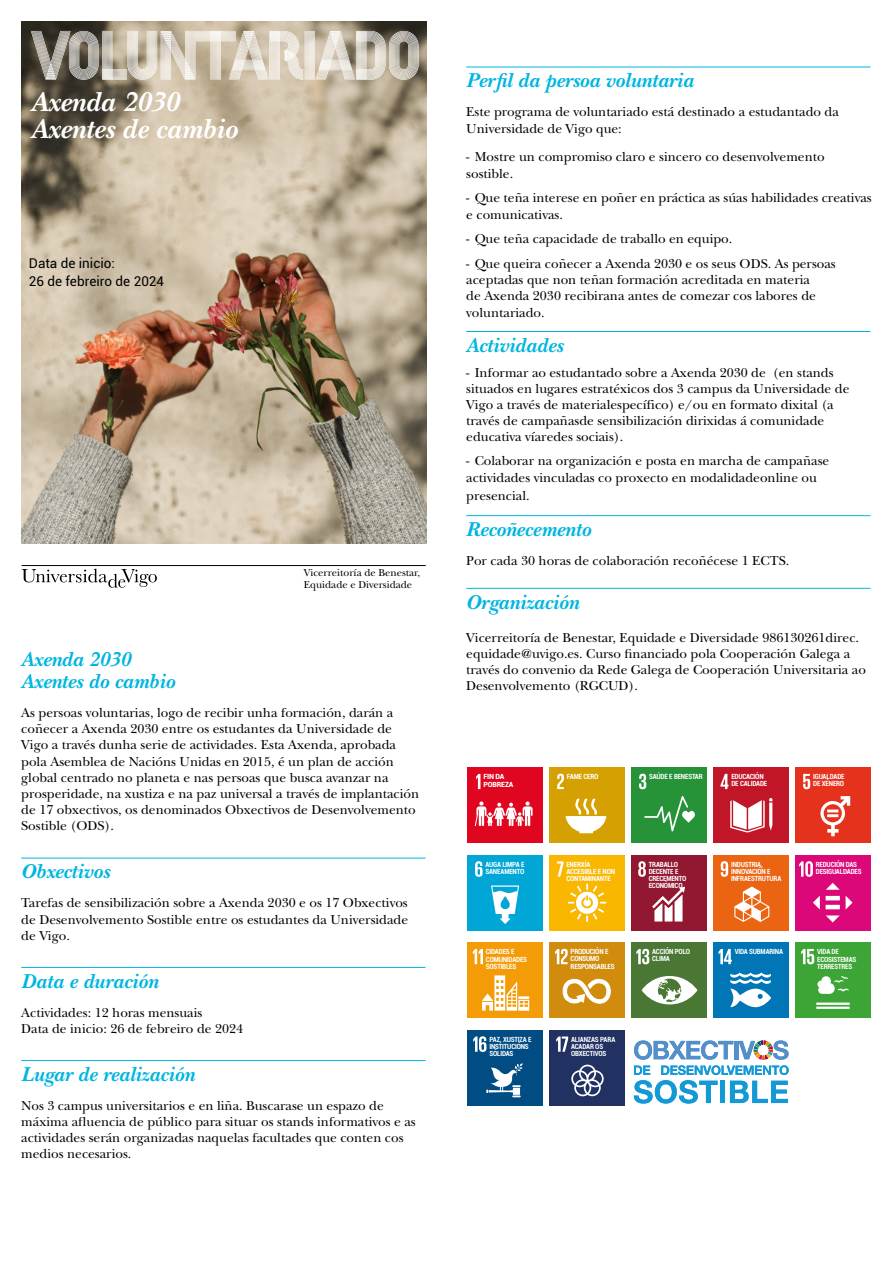
<style>
.page{position:relative;width:893px;height:1263px;background:#fff}
.page>*{position:absolute;margin:0;border:0;box-sizing:border-box;transform-origin:0 0}
.t1{font:700 60.15px "Campus";letter-spacing:-.1em;color:#fff}
.t2{font:italic 700 28.5px/27px "New Baskerville Std";color:#fff}
.t3{font:italic 700 21px/22.5px "New Baskerville Std";color:#00b5e0}
.t4{font:13.5px/16.2px "New Baskerville Std";color:#000}
.t5{font:13.5px/18px "Roboto";color:#000}
.t6{font:10.5px/12.6px "New Baskerville Std";color:#000}
.t7{font:700 condensed 7.05px/7.2px "Roboto";letter-spacing:-.03em;color:#fff}
.t8{font:900 7.05px/7.4px "Roboto";letter-spacing:-.025em;color:#fff}
</style>
<div class="page">
<hr style="left:21px;top:858px;width:404px;height:1px;background:#00b5e0">
<hr style="left:21px;top:967px;width:404px;height:1px;background:#00b5e0">
<hr style="left:21px;top:1060px;width:404px;height:1px;background:#00b5e0">
<hr style="left:466px;top:67px;width:404px;height:1px;background:#00b5e0">
<hr style="left:466px;top:331px;width:404px;height:1px;background:#00b5e0">
<hr style="left:466px;top:515px;width:404px;height:1px;background:#00b5e0">
<hr style="left:466px;top:588px;width:404px;height:1px;background:#00b5e0">
<hr style="left:22px;top:565px;width:404px;height:1px;background:#000">
<svg style="left:22px;top:569px;width:135px;height:19px"></svg>
<div style="left:549px;top:767px;width:76px;height:76px;background:#d5a102"></div>
<svg style="left:566px;top:798px;width:40px;height:35px"></svg>
<svg style="left:557px;top:774px;width:7px;height:15px"></svg>
<div style="left:631px;top:767px;width:76px;height:76px;background:#279338"></div>
<svg style="left:644px;top:796px;width:51px;height:35px"></svg>
<svg style="left:639px;top:774px;width:7px;height:15px"></svg>
<div style="left:713px;top:767px;width:76px;height:76px;background:#c11627"></div>
<svg style="left:730px;top:798px;width:42px;height:34px"></svg>
<svg style="left:720px;top:774px;width:8px;height:15px"></svg>
<div style="left:795px;top:767px;width:76px;height:76px;background:#e5321d"></div>
<svg style="left:820px;top:796px;width:30px;height:40px"></svg>
<svg style="left:803px;top:774px;width:7px;height:15px"></svg>
<div style="left:467px;top:855px;width:76px;height:75px;background:#00a6d6"></div>
<svg style="left:491px;top:885px;width:28px;height:39px"></svg>
<svg style="left:475px;top:861px;width:8px;height:16px"></svg>
<div style="left:549px;top:855px;width:76px;height:75px;background:#fab700"></div>
<svg style="left:568px;top:883px;width:38px;height:39px"></svg>
<svg style="left:557px;top:861px;width:6px;height:16px"></svg>
<div style="left:631px;top:855px;width:76px;height:75px;background:#921831"></div>
<svg style="left:652px;top:887px;width:33px;height:34px"></svg>
<svg style="left:638px;top:861px;width:8px;height:16px"></svg>
<div style="left:713px;top:855px;width:76px;height:75px;background:#eb6411"></div>
<svg style="left:734px;top:886px;width:35px;height:36px"></svg>
<svg style="left:721px;top:861px;width:7px;height:16px"></svg>
<div style="left:795px;top:855px;width:76px;height:75px;background:#dc0879"></div>
<svg style="left:799px;top:861px;width:14px;height:16px"></svg>
<hr style="left:826px;top:905px;width:14px;height:4px;background:#fff">
<hr style="left:826px;top:896px;width:14px;height:4px;background:#fff">
<svg style="left:826px;top:883px;width:14px;height:7px"></svg>
<svg style="left:846px;top:896px;width:6px;height:13px"></svg>
<svg style="left:826px;top:915px;width:14px;height:7px"></svg>
<svg style="left:813px;top:896px;width:7px;height:13px"></svg>
<div style="left:467px;top:943px;width:76px;height:75px;background:#f49c08"></div>
<svg style="left:482px;top:975px;width:47px;height:36px"></svg>
<svg style="left:473px;top:949px;width:10px;height:15px"></svg>
<div style="left:549px;top:943px;width:76px;height:75px;background:#d18c0e"></div>
<svg style="left:563px;top:979px;width:47px;height:25px"></svg>
<svg style="left:555px;top:949px;width:13px;height:15px"></svg>
<div style="left:795px;top:943px;width:76px;height:75px;background:#3da535"></div>
<hr style="left:816px;top:1002px;width:34px;height:3px;background:#fff">
<hr style="left:816px;top:1006px;width:34px;height:3px;background:#fff">
<svg style="left:817px;top:976px;width:32px;height:18px"></svg>
<svg style="left:801px;top:949px;width:13px;height:15px"></svg>
<div style="left:713px;top:943px;width:76px;height:75px;background:#0076b7"></div>
<svg style="left:730px;top:972px;width:41px;height:35px"></svg>
<svg style="left:719px;top:949px;width:13px;height:15px"></svg>
<div style="left:631px;top:943px;width:76px;height:75px;background:#4a7734"></div>
<svg style="left:642px;top:976px;width:55px;height:28px"></svg>
<svg style="left:636px;top:949px;width:13px;height:15px"></svg>
<div style="left:467px;top:767px;width:76px;height:76px;background:#e1061f"></div>
<svg style="left:475px;top:801px;width:58px;height:25px"></svg>
<svg style="left:476px;top:774px;width:4px;height:15px"></svg>
<div style="left:549px;top:1030px;width:76px;height:76px;background:#203162"></div>
<svg style="left:571px;top:1065px;width:33px;height:31px"></svg>
<svg style="left:556px;top:1036px;width:12px;height:16px"></svg>
<div style="left:467px;top:1030px;width:76px;height:76px;background:#004c83"></div>
<svg style="left:486px;top:1063px;width:37px;height:34px"></svg>
<svg style="left:473px;top:1036px;width:13px;height:16px"></svg>
<svg style="left:634px;top:1040px;width:155px;height:63px"></svg>
<img style="left:21px;top:21px;width:406px;height:523px">
<h1 class="t1" style="left:29px;top:8px;width:396px">VOLUNTARIADO</h1>
<h2 class="t2" style="left:31px;top:89px;width:208px">Axenda 2030<br>Axentes de cambio</h2>
<p class="t5" style="left:29px;top:254px;width:137px">Data de inicio:<br>26 de febreiro de 2024</p>
<p class="t6" style="left:304px;top:566px;width:118px">Vicerreitoría de Benestar,<br>Equidade e Diversidade</p>
<h3 class="t3" style="left:21px;top:648px;width:155px">Axenda 2030<br>Axentes do cambio</h3>
<p class="t4" style="left:21px;top:705px;width:399px">As persoas voluntarias, logo de recibir unha formación, darán a coñecer a Axenda 2030 entre os estudantes da Universidade de Vigo a través dunha serie de actividades. Esta Axenda, aprobada pola Asemblea de Nacións Unidas en 2015, é un plan de acción global centrado no planeta e nas persoas que busca avanzar na prosperidade, na xustiza e na paz universal a través de implantación de 17 obxectivos, os denominados Obxectivos de Desenvolvemento Sostible (ODS).</p>
<h3 class="t3" style="left:21px;top:860px;width:90px">Obxectivos</h3>
<p class="t4" style="left:21px;top:895px;width:388px;text-align:justify">Tarefas de sensibilización sobre a Axenda 2030 e os 17 Obxectivos de Desenvolvemento Sostible entre os estudantes da Universidade de Vigo.</p>
<h3 class="t3" style="left:21px;top:970px;width:138px">Data e duración</h3>
<p class="t4" style="left:21px;top:1004px;width:223px">Actividades: 12 horas mensuais<br>Data de inicio: 26 de febreiro de 2024</p>
<h3 class="t3" style="left:21px;top:1063px;width:175px">Lugar de realización</h3>
<p class="t4" style="left:21px;top:1097px;width:396px">Nos 3 campus universitarios e en liña. Buscarase un espazo de máxima afluencia de público para situar os stands informativos e as actividades serán organizadas naquelas facultades que conten cos medios necesarios.</p>
<h3 class="t3" style="left:466px;top:69px;width:229px">Perfil da persoa voluntaria</h3>
<p class="t4" style="left:466px;top:104px;width:374px">Este programa de voluntariado está destinado a estudantado da<br>Universidade de Vigo que:</p>
<p class="t4" style="left:466px;top:149px;width:360px">- Mostre un compromiso claro e sincero co desenvolvemento sostible.</p>
<p class="t4" style="left:466px;top:190px;width:407px">- Que teña interese en poñer en práctica as súas habilidades creativas e comunicativas.</p>
<p class="t4" style="left:466px;top:231px;width:268px">- Que teña capacidade de traballo en equipo.</p>
<p class="t4" style="left:466px;top:256px;width:371px">- Que queira coñecer a Axenda 2030 e os seus ODS. As persoas aceptadas que non teñan formación acreditada en materia<br>de Axenda 2030 recibirana antes de comezar cos labores de voluntariado.</p>
<h3 class="t3" style="left:466px;top:334px;width:99px">Actividades</h3>
<p class="t4" style="left:466px;top:364px;width:385px">- Informar ao estudantado sobre a Axenda 2030 de (en stands situados en lugares estratéxicos dos 3 campus da Universidade de Vigo a través de materialespecífico) e/ou en formato dixital (a través de campañasde sensibilización dirixidas á comunidade educativa víaredes sociais).</p>
<p class="t4" style="left:466px;top:452px;width:365px;line-height:17.4px">- Colaborar na organización e posta en marcha de campañase actividades vinculadas co proxecto en modalidadeonline ou presencial.</p>
<h3 class="t3" style="left:466px;top:518px;width:126px">Recoñecemento</h3>
<p class="t4" style="left:466px;top:552px;width:324px">Por cada 30 horas de colaboración recoñécese 1 ECTS.</p>
<h3 class="t3" style="left:466px;top:591px;width:114px">Organización</h3>
<p class="t4" style="left:466px;top:629px;width:401px">Vicerreitoría de Benestar, Equidade e Diversidade 986130261direc. equidade@uvigo.es. Curso financiado pola Cooperación Galega a través do convenio da Rede Galega de Cooperación Universitaria ao Desenvolvemento (RGCUD).</p>
<p class="t8" style="left:483px;top:773px;width:32px">FIN DA<br>POBREZA</p>
<p class="t7" style="left:567px;top:773px;width:33px">FAME CERO</p>
<p class="t7" style="left:649px;top:773px;width:55px">SAÚDE E BENESTAR</p>
<p class="t7" style="left:731px;top:773px;width:37px">EDUCACIÓN<br>DE CALIDADE</p>
<p class="t7" style="left:813px;top:773px;width:33px">IGUALDADE<br>DE XÉNERO</p>
<p class="t7" style="left:485px;top:860px;width:41px">AUGA LIMPA E<br>SANEAMENTO</p>
<p class="t7" style="left:566px;top:860px;width:50px">ENERXÍA<br>ACCESIBLE E NON<br>CONTAMINANTE</p>
<p class="t7" style="left:649px;top:860px;width:39px">TRABALLO<br>DECENTE E<br>CRECEMENTO<br>ECONÓMICO</p>
<p class="t7" style="left:731px;top:860px;width:52px">INDUSTRIA,<br>INNOVACIÓN E<br>INFRAESTRUTURA</p>
<p class="t7" style="left:816px;top:860px;width:47px">REDUCIÓN DAS<br>DESIGUALDADES</p>
<p class="t7" style="left:652px;top:948px;width:39px">ACCIÓN POLO</p>
<p class="t7" style="left:735px;top:948px;width:50px">VIDA SUBMARINA</p>
<p class="t7" style="left:652px;top:955px;width:19px">CLIMA</p>
<p class="t7" style="left:486px;top:948px;width:43px">CIDADES E<br>COMUNIDADES<br>SOSTIBLES</p>
<p class="t7" style="left:571px;top:948px;width:46px">PRODUCIÓN E<br>CONSUMO<br>RESPONSABLES</p>
<p class="t7" style="left:817px;top:948px;width:41px">VIDA DE<br>ECOSISTEMAS<br>TERRESTRES</p>
<p class="t7" style="left:489px;top:1035px;width:44px">PAZ, XUSTIZA E<br>INSTITUCIÓNS<br>SÓLIDAS</p>
<p class="t7" style="left:571px;top:1035px;width:46px">ALIANZAS PARA<br>ACADAR OS<br>OBXECTIVOS</p>
</div>
